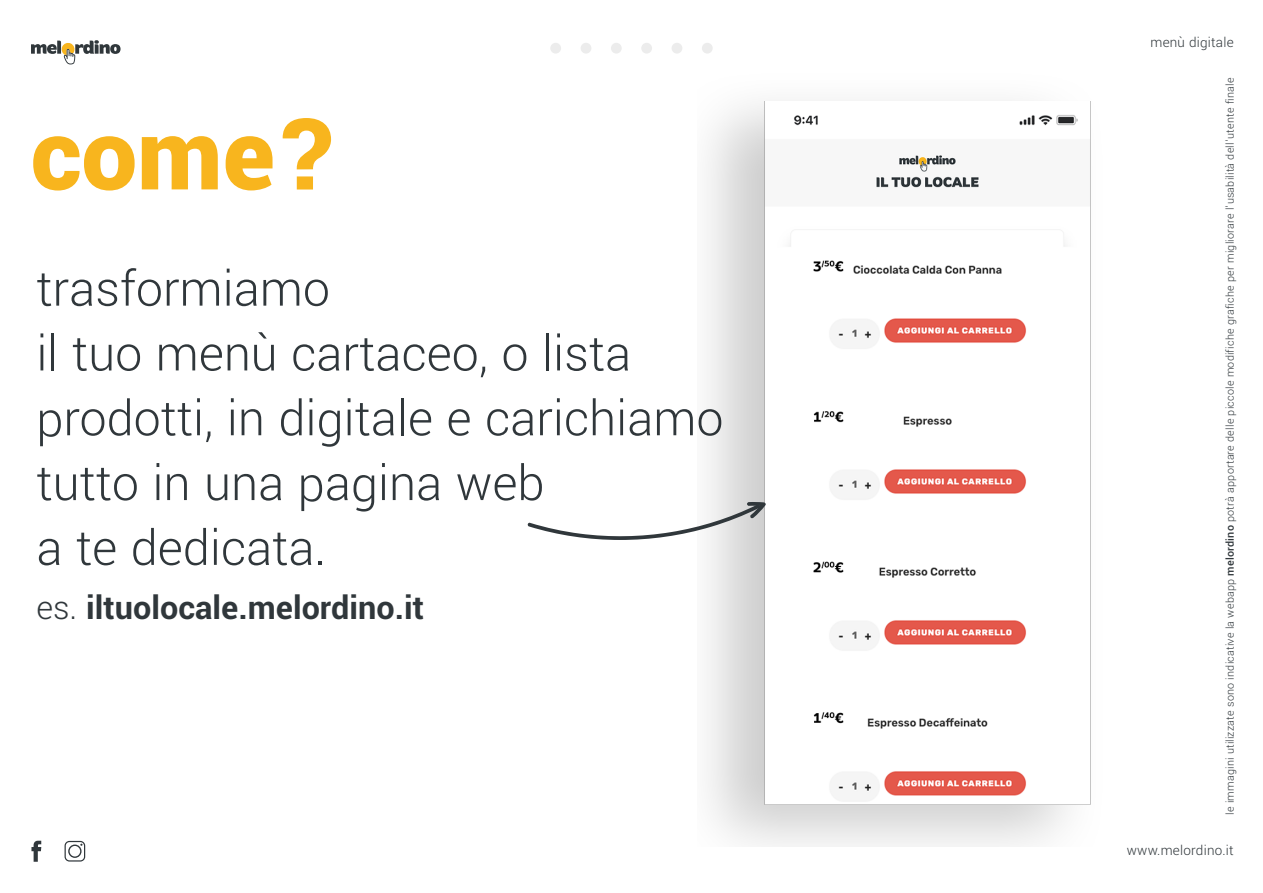
<style>
.page{position:relative;width:1263px;height:893px;background:#fff}
.page>*{position:absolute;margin:0;border:0;box-sizing:border-box;transform-origin:0 0}
.t1{font:900 109.95px "Yantramanav";color:#f8b51e}
.t2{font:300 54px/64.8px "Yantramanav";color:#30373b}
.t3{font:700 36px "Yantramanav";color:#30373b}
.t4{font:300 15px "Yantramanav";letter-spacing:.015em;color:#30373b}
.t5{font:300 12px "Yantramanav";letter-spacing:.015em;color:#30373b}
.s1{font-weight:300}
.s2{font-weight:500}
</style>
<div class="page">
<svg style="left:31px;top:841px;width:10px;height:21px"></svg>
<svg style="left:65px;top:841px;width:20px;height:20px"></svg>
<div style="left:550px;top:43px;width:11px;height:11px;background:#ececec;border-radius:50%"></div>
<div style="left:581px;top:43px;width:10px;height:11px;background:#ececec;border-radius:50%"></div>
<div style="left:611px;top:43px;width:11px;height:11px;background:#ececec;border-radius:50%"></div>
<div style="left:641px;top:43px;width:11px;height:11px;background:#ececec;border-radius:50%"></div>
<div style="left:672px;top:43px;width:10px;height:11px;background:#ececec;border-radius:50%"></div>
<div style="left:702px;top:43px;width:11px;height:11px;background:#ececec;border-radius:50%"></div>
<svg style="left:31px;top:40px;width:90px;height:24px"></svg>
<img style="left:707px;top:101px;width:384px;height:746px">
<svg style="left:527px;top:502px;width:239px;height:38px"></svg>
<h1 class="t1" style="left:31px;top:86px;width:310px">come?</h1>
<h2 class="t2" style="left:36px;top:256px;width:689px">trasformiamo<br>il tuo menù cartaceo, o lista prodotti, in digitale e carichiamo tutto in una pagina web<br>a te dedicata.</h2>
<h3 class="t3" style="left:36px;top:585px;width:389px"><span class="s1">es.</span> iltuolocale.melordino.it</h3>
<p class="t4" style="left:1150px;top:33px;width:85px">menù digitale</p>
<p class="t5" style="left:1223px;top:815px;width:739px;rotate:-90deg">le immagini utilizzate sono indicative la webapp <span class="s2">melordino</span> potrà apportare delle piccole modifiche grafiche per migliorare l’usabilità dell’utente finale</p>
<p class="t4" style="left:1127px;top:841px;width:108px">www.melordino.it</p>
</div>
